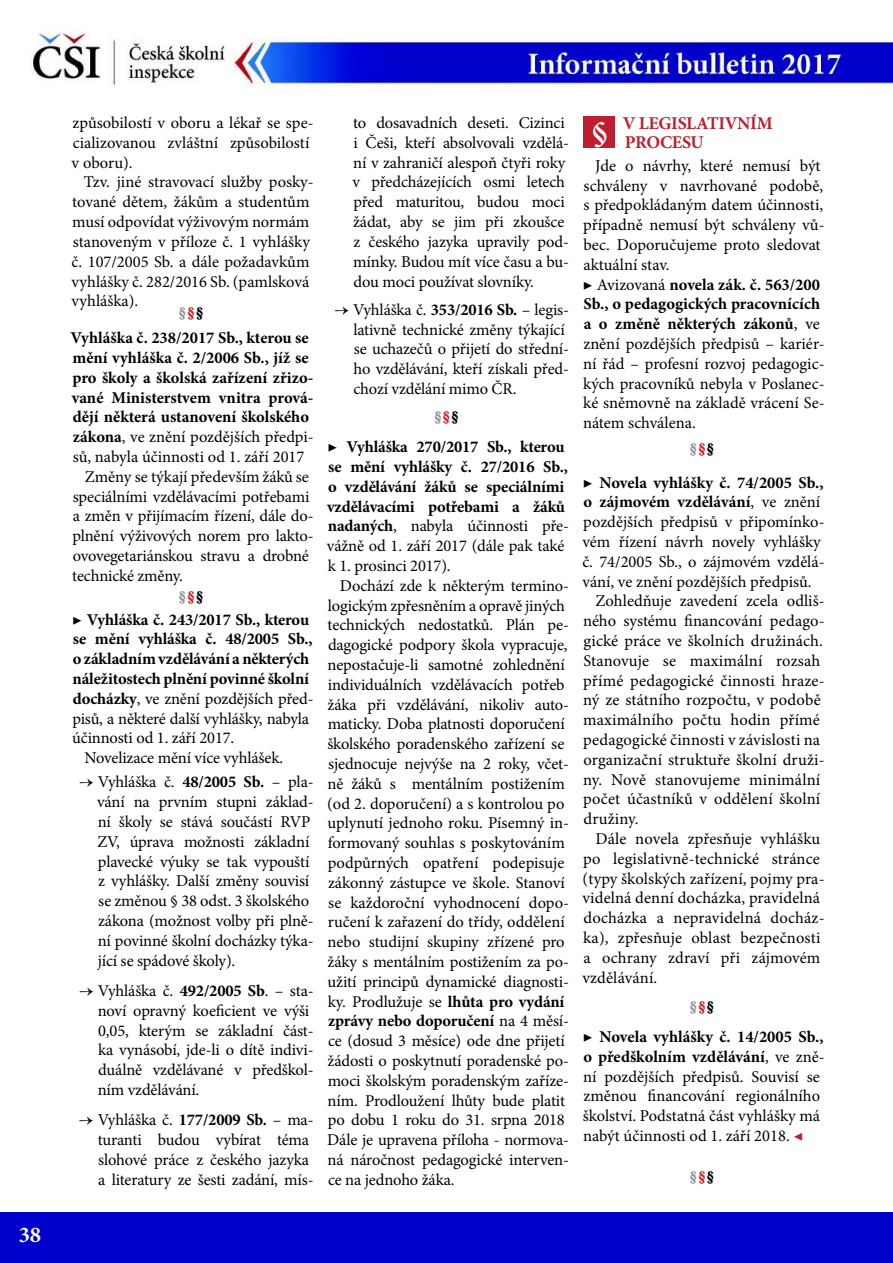
<style>
.page{position:relative;width:893px;height:1263px;background:#fff}
.page>*{position:absolute;margin:0;border:0;box-sizing:border-box;transform-origin:0 0}
.t1{font:700 22.5px "Minion Pro";color:#fff}
.t2{font:700 18px/18.8px "Minion Pro";letter-spacing:-.02em;color:#be1e2d}
.t3{font:16.5px/19.8px "Minion Pro";letter-spacing:-.005em;color:#000}
.t4{font:700 16.5px/19.8px "Minion Pro";letter-spacing:-.005em;color:#000}
.t5{font:condensed 13.5px "Bernard";color:#939598}
.s1{font-weight:700}
.s2{font-weight:400}
.s3{color:#d2232a}
.s4{color:#000}
.s5{font-size:34.5px;color:#fff}
.s6{color:#be1e2d}
</style>
<div class="page">
<div style="left:0;top:1212px;width:893px;height:51px;background:#00c"></div>
<img style="left:32px;top:29px;width:861px;height:58px">
<div style="left:583px;top:116px;width:32px;height:31px;background:#be1e2d"></div>
<h1 class="t1" style="left:19px;top:1219px;width:24px">38</h1>
<p class="t3" style="left:72px;top:113px;width:243px">způsobilostí v oboru a lékař se spe&shy;cializovanou zvláštní způsobilostí v oboru).</p>
<p class="t3" style="left:72px;top:172px;width:244px;text-indent:12px">Tzv. jiné stravovací služby posky&shy;tované dětem, žákům a studentům musí odpovídat výživovým normám stanoveným v příloze č. 1 vyhlášky č. 107/2005 Sb. a dále požadavkům vyhlášky č. 282/2016 Sb. (pamlsková vyhláška).</p>
<p class="t4" style="left:70px;top:328px;width:240px">Vyhláška č. 238/2017 Sb., kterou se</p>
<p class="t4" style="left:72px;top:348px;width:238px">mění vyhláška č. 2/2006 Sb., jíž se</p>
<p class="t4" style="left:72px;top:367px;width:243px">pro školy a školská zařízení zřizo-</p>
<p class="t4" style="left:72px;top:387px;width:243px">vané Ministerstvem vnitra prová-</p>
<p class="t4" style="left:73px;top:407px;width:238px">dějí některá ustanovení školského</p>
<p class="t3" style="left:73px;top:427px;width:242px"><span class="s1">zákona</span>, ve znění pozdějších předpi-</p>
<p class="t3" style="left:73px;top:447px;width:233px">sů, nabyla účinnosti od 1. září 2017</p>
<p class="t3" style="left:85px;top:467px;width:226px">Změny se týkají především žáků se</p>
<p class="t3" style="left:73px;top:486px;width:238px">speciálními vzdělávacími potřebami</p>
<p class="t3" style="left:73px;top:506px;width:242px">a změn v přijímacím řízení, dále do-</p>
<p class="t3" style="left:72px;top:526px;width:243px">plnění výživových norem pro lakto-</p>
<p class="t3" style="left:73px;top:546px;width:238px">ovovegetariánskou stravu a drobné</p>
<p class="t3" style="left:72px;top:566px;width:112px">technické změny.</p>
<p class="t4" style="left:72px;top:609px;width:239px"><span class="s2">▶</span> Vyhláška č. 243/2017 Sb., kterou</p>
<p class="t4" style="left:73px;top:629px;width:241px">se mění vyhláška č. 48/2005 Sb.,</p>
<p class="t4" style="left:73px;top:649px;width:238px">o základním vzdělávání a některých</p>
<p class="t4" style="left:73px;top:669px;width:238px">náležitostech plnění povinné školní</p>
<p class="t3" style="left:73px;top:689px;width:242px"><span class="s1">docházky</span>, ve znění pozdějších před-</p>
<p class="t3" style="left:72px;top:708px;width:238px">pisů, a některé další vyhlášky, nabyla</p>
<p class="t3" style="left:72px;top:728px;width:163px">účinnosti od 1. září 2017.</p>
<p class="t3" style="left:85px;top:748px;width:200px">Novelizace mění více vyhlášek.</p>
<p class="t3" style="left:97px;top:772px;width:218px;text-indent:-18px">→ Vyhláška č. <span class="s1">48/2005 Sb.</span> – pla&shy;vání na prvním stupni základ&shy;ní školy se stává součástí RVP<br>ZV, úprava možnosti základní plavecké výuky se tak vypouští z vyhlášky. Další změny souvisí se změnou § 38 odst. 3 školského zákona (možnost volby při plně&shy;ní povinné školní docházky týka&shy;jící se spádové školy).</p>
<p class="t3" style="left:98px;top:981px;width:217px;text-indent:-18px">→ Vyhláška č. <span class="s1">492/2005 Sb</span>. – sta&shy;noví opravný koeficient ve výši<br>0,05, kterým se základní část&shy;ka vynásobí, jde-li o dítě indivi&shy;duálně vzdělávané v předškol&shy;ním vzdělávání.</p>
<p class="t3" style="left:98px;top:1110px;width:217px;text-indent:-18px">→ Vyhláška č. <span class="s1">177/2009 Sb.</span> – ma&shy;turanti budou vybírat téma slohové práce z českého jazyka a literatury ze šesti zadání, mís-</p>
<p class="t5" style="left:179px;top:305px;width:25px">§<span class="s3">§</span><span class="s4">§</span></p>
<p class="t5" style="left:179px;top:589px;width:25px">§<span class="s3">§</span><span class="s4">§</span></p>
<p class="t3" style="left:352px;top:113px;width:218px">to dosavadních deseti. Cizinci i Češi, kteří absolvovali vzdělá&shy;ní v zahraničí alespoň čtyři roky v předcházejících osmi letech před maturitou, budou moci žádat, aby se jim při zkoušce z českého jazyka upravily pod&shy;mínky. Budou mít více času a bu&shy;dou moci používat slovníky.</p>
<p class="t3" style="left:353px;top:300px;width:217px;text-indent:-19px">→ Vyhláška č. <span class="s1">353/2016 Sb.</span> – legis&shy;lativně technické změny týkající se uchazečů o přijetí do střední&shy;ho vzdělávání, kteří získali před&shy;chozí vzdělání mimo ČR.</p>
<p class="t5" style="left:435px;top:409px;width:25px">§<span class="s3">§</span><span class="s4">§</span></p>
<p class="t4" style="left:327px;top:437px;width:244px"><span class="s2">▶</span> Vyhláška 270/2017 Sb., kterou se mění vyhlášky č. 27/2016 Sb., o vzdělávání žáků se speciálními vzdělávacími potřebami a žáků nadaných<span class="s2">, nabyla účinnosti pře&shy;vážně od 1. září 2017 (dále pak také k 1. prosinci 2017).</span></p>
<p class="t3" style="left:327px;top:576px;width:243px;text-indent:13px">Dochází zde k některým termino&shy;logickým zpřesněním a opravě jiných technických nedostatků. Plán pe&shy;dagogické podpory škola vypracuje, nepostačuje-li samotné zohlednění individuálních vzdělávacích potřeb žáka při vzdělávání, nikoliv auto&shy;maticky. Doba platnosti doporučení školského poradenského zařízení se sjednocuje nejvýše na 2 roky, včet&shy;ně žáků s mentálním postižením (od 2. doporučení) a s kontrolou po uplynutí jednoho roku. Písemný in&shy;formovaný souhlas s poskytováním podpůrných opatření podepisuje zákonný zástupce ve škole. Stanoví se každoroční vyhodnocení dopo&shy;ručení k zařazení do třídy, oddělení nebo studijní skupiny zřízené pro žáky s mentálním postižením za po&shy;užití principů dynamické diagnosti&shy;ky. Prodlužuje se <span class="s1">lhůta pro vydání zprávy nebo doporučení</span> na 4 měsí&shy;ce (dosud 3 měsíce) ode dne přijetí žádosti o poskytnutí poradenské po&shy;moci školským poradenským zaříze&shy;ním. Prodloužení lhůty bude platit po dobu 1 roku do 31. srpna 2018<br>Dále je upravena příloha - normova&shy;ná náročnost pedagogické interven&shy;ce na jednoho žáka.</p>
<p class="t2" style="left:625px;top:114px;width:149px;text-indent:-33px"><span class="s5">§</span> V LEGISLATIVNÍM<br>PROCESU</p>
<p class="t3" style="left:583px;top:156px;width:243px;text-indent:12px">Jde o návrhy, které nemusí být schváleny v navrhované podobě, s předpokládaným datem účinnosti, případně nemusí být schváleny vů&shy;bec. Doporučujeme proto sledovat aktuální stav.<br>▶ Avizovaná <span class="s1">novela zák. č. 563/200<br>Sb., o pedagogických pracovnících a o změně některých zákonů</span>, ve znění pozdějších předpisů – kariér&shy;ní řád – profesní rozvoj pedagogic&shy;kých pracovníků nebyla v Poslanec&shy;ké sněmovně na základě vrácení Se&shy;nátem schválena.</p>
<p class="t5" style="left:690px;top:441px;width:25px">§<span class="s3">§</span><span class="s4">§</span></p>
<p class="t4" style="left:583px;top:472px;width:242px"><span class="s2">▶</span> Novela vyhlášky č. 74/2005 Sb.,</p>
<p class="t4" style="left:584px;top:492px;width:238px">o zájmovém vzdělávání<span class="s2">, ve znění</span></p>
<p class="t3" style="left:583px;top:512px;width:243px">pozdějších předpisů v připomínko-</p>
<p class="t3" style="left:582px;top:532px;width:240px">vém řízení návrh novely vyhlášky</p>
<p class="t3" style="left:582px;top:552px;width:244px">č. 74/2005 Sb., o zájmovém vzdělá-</p>
<p class="t3" style="left:582px;top:571px;width:231px">vání, ve znění pozdějších předpisů.</p>
<p class="t3" style="left:595px;top:591px;width:231px">Zohledňuje zavedení zcela odliš-</p>
<p class="t3" style="left:583px;top:611px;width:243px">ného systému financování pedago-</p>
<p class="t3" style="left:583px;top:631px;width:241px">gické práce ve školních družinách.</p>
<p class="t3" style="left:583px;top:651px;width:239px">Stanovuje se maximální rozsah</p>
<p class="t3" style="left:583px;top:670px;width:243px">přímé pedagogické činnosti hraze-</p>
<p class="t3" style="left:583px;top:690px;width:239px">ný ze státního rozpočtu, v podobě</p>
<p class="t3" style="left:583px;top:710px;width:238px">maximálního počtu hodin přímé</p>
<p class="t3" style="left:583px;top:730px;width:238px">pedagogické činnosti v závislosti na</p>
<p class="t3" style="left:583px;top:750px;width:243px">organizační struktuře školní druži-</p>
<p class="t3" style="left:583px;top:769px;width:239px">ny. Nově stanovujeme minimální</p>
<p class="t3" style="left:583px;top:789px;width:239px">počet účastníků v oddělení školní</p>
<p class="t3" style="left:583px;top:809px;width:57px">družiny.</p>
<p class="t3" style="left:595px;top:829px;width:226px">Dále novela zpřesňuje vyhlášku</p>
<p class="t3" style="left:583px;top:849px;width:238px">po legislativně-technické stránce</p>
<p class="t3" style="left:583px;top:868px;width:244px">(typy školských zařízení, pojmy pra-</p>
<p class="t3" style="left:582px;top:888px;width:239px">videlná denní docházka, pravidelná</p>
<p class="t3" style="left:583px;top:908px;width:243px">docházka a nepravidelná docház-</p>
<p class="t3" style="left:583px;top:928px;width:239px">ka), zpřesňuje oblast bezpečnosti</p>
<p class="t3" style="left:584px;top:948px;width:238px">a ochrany zdraví při zájmovém</p>
<p class="t3" style="left:582px;top:967px;width:76px">vzdělávání.</p>
<p class="t5" style="left:690px;top:999px;width:25px">§<span class="s3">§</span><span class="s4">§</span></p>
<p class="t3" style="left:583px;top:1027px;width:243px">▶ <span class="s1">Novela vyhlášky č. 14/2005 Sb., o předškolním vzdělávání</span>, ve zně&shy;ní pozdějších předpisů. Souvisí se změnou financování regionálního školství. Podstatná část vyhlášky má nabýt účinnosti od 1. září 2018. <span class="s6">◀</span></p>
<p class="t5" style="left:690px;top:1169px;width:25px">§<span class="s3">§</span><span class="s4">§</span></p>
</div>
